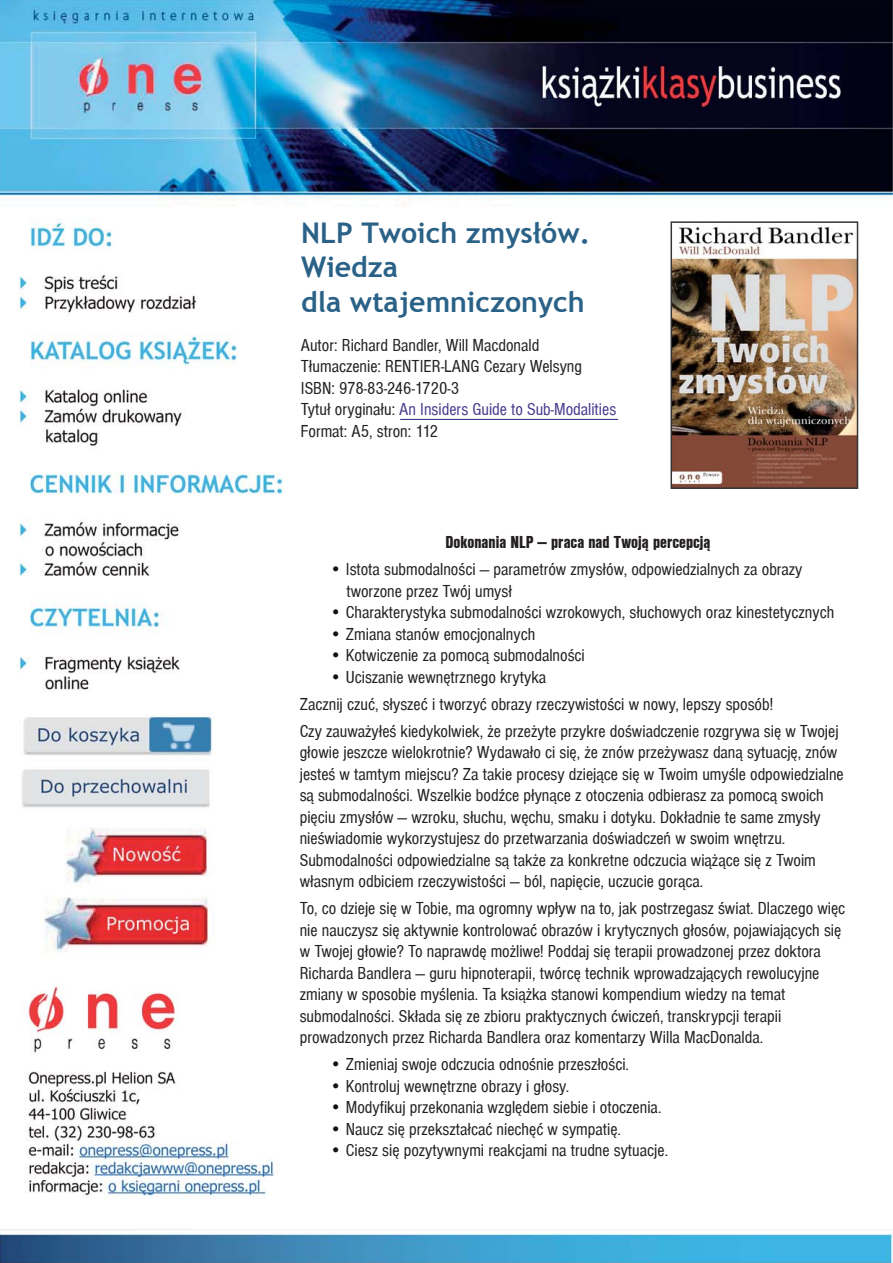
<style>
.page{position:relative;width:893px;height:1263px;background:#fff}
.page>*{position:absolute;margin:0;border:0;box-sizing:border-box;transform-origin:0 0}
.t1{font:700 28.5px/34.2px "Trebuchet MS";color:#2a6187}
.t2{font:condensed 18px/21.5px "Nimbus Sans DEE";color:#231f20}
.t3{font:900 condensed 18px "Nimbus Sans DEE";color:#231f20}
.s1{color:#493a8d}
.s2{font-size:17.85px;color:#140f16}
</style>
<div class="page">
<img style="left:0;top:0;width:893px;height:1263px">
<hr style="left:400px;top:419px;width:218px;height:1px;background:#3a3a92">
<img style="left:673px;top:224px;width:182px;height:262px">
<div style="left:670px;top:221px;width:188px;height:268px;border:2px solid #333536"></div>
<h1 class="t1" style="left:301px;top:216px;width:290px">NLP Twoich zmysłów.<br>Wiedza<br>dla wtajemniczonych</h1>
<p class="t2" style="left:301px;top:334px;width:317px">Autor: Richard Bandler, Will Macdonald T³umaczenie: RENTIER-LANG Cezary Welsyng ISBN: 978-83-246-1720-3<br>Tytu³ orygina³u: <span class="s1">An Insiders Guide to Sub-Modalities </span>Format: A5, stron: 112</p>
<p class="t3" style="left:445px;top:531px;width:266px">Dokonania NLP — praca nad Twoj¹ percepcj¹</p>
<p class="t2" style="left:346px;top:558px;width:458px;text-indent:-17px"><span class="s2">•</span> Istota submodalnoœci — parametrów zmys³ów, odpowiedzialnych za obrazy tworzone przez Twój umys³</p>
<p class="t2" style="left:330px;top:601px;width:506px"><span class="s2">•</span> Charakterystyka submodalnoœci wzrokowych, s³uchowych oraz kinestetycznych</p>
<p class="t2" style="left:330px;top:623px;width:207px"><span class="s2">•</span> Zmiana stanów emocjonalnych</p>
<p class="t2" style="left:330px;top:644px;width:257px"><span class="s2">•</span> Kotwiczenie za pomoc¹ submodalnoœci</p>
<p class="t2" style="left:300px;top:663px;width:540px;line-height:27px;text-indent:30px"><span class="s2">•</span> Uciszanie wewnêtrznego krytyka<br>Zacznij czuæ, s³yszeæ i tworzyæ obrazy rzeczywistoœci w nowy, lepszy sposób!<br>Czy zauwa¿y³eœ kiedykolwiek, ¿e prze¿yte przykre doœwiadczenie rozgrywa siê w Twojej</p>
<p class="t2" style="left:300px;top:741px;width:545px">g³owie jeszcze wielokrotnie? Wydawa³o ci siê, ¿e znów prze¿ywasz dan¹ sytuacjê, znów jesteœ w tamtym miejscu? Za takie procesy dziej¹ce siê w Twoim umyœle odpowiedzialne s¹ submodalnoœci. Wszelkie bodŸce p³yn¹ce z otoczenia odbierasz za pomoc¹ swoich piêciu zmys³ów — wzroku, s³uchu, wêchu, smaku i dotyku. Dok³adnie te same zmys³y nieœwiadomie wykorzystujesz do przetwarzania doœwiadczeñ w swoim wnêtrzu.<br>Submodalnoœci odpowiedzialne s¹ tak¿e za konkretne odczucia wi¹¿¹ce siê z Twoim w³asnym odbiciem rzeczywistoœci — ból, napiêcie, uczucie gor¹ca.</p>
<p class="t2" style="left:300px;top:898px;width:547px">To, co dzieje siê w Tobie, ma ogromny wp³yw na to, jak postrzegasz œwiat. Dlaczego wiêc nie nauczysz siê aktywnie kontrolowaæ obrazów i krytycznych g³osów, pojawiaj¹cych siê w Twojej g³owie? To naprawdê mo¿liwe! Poddaj siê terapii prowadzonej przez doktora Richarda Bandlera — guru hipnoterapii, twórcê technik wprowadzaj¹cych rewolucyjne zmiany w sposobie myœlenia. Ta ksi¹¿ka stanowi kompendium wiedzy na temat submodalnoœci. Sk³ada siê ze zbioru praktycznych æwiczeñ, transkrypcji terapii prowadzonych przez Richarda Bandlera oraz komentarzy Willa MacDonalda.</p>
<p class="t2" style="left:330px;top:1054px;width:301px"><span class="s2">•</span> Zmieniaj swoje odczucia odnoœnie przesz³oœci.</p>
<p class="t2" style="left:330px;top:1075px;width:241px"><span class="s2">•</span> Kontroluj wewnêtrzne obrazy i g³osy.</p>
<p class="t2" style="left:330px;top:1097px;width:333px"><span class="s2">•</span> Modyfikuj przekonania wzglêdem siebie i otoczenia.</p>
<p class="t2" style="left:330px;top:1118px;width:293px"><span class="s2">•</span> Naucz siê przekszta³caæ niechêæ w sympatiê.</p>
<p class="t2" style="left:330px;top:1140px;width:340px"><span class="s2">•</span> Ciesz siê pozytywnymi reakcjami na trudne sytuacje.</p>
</div>
